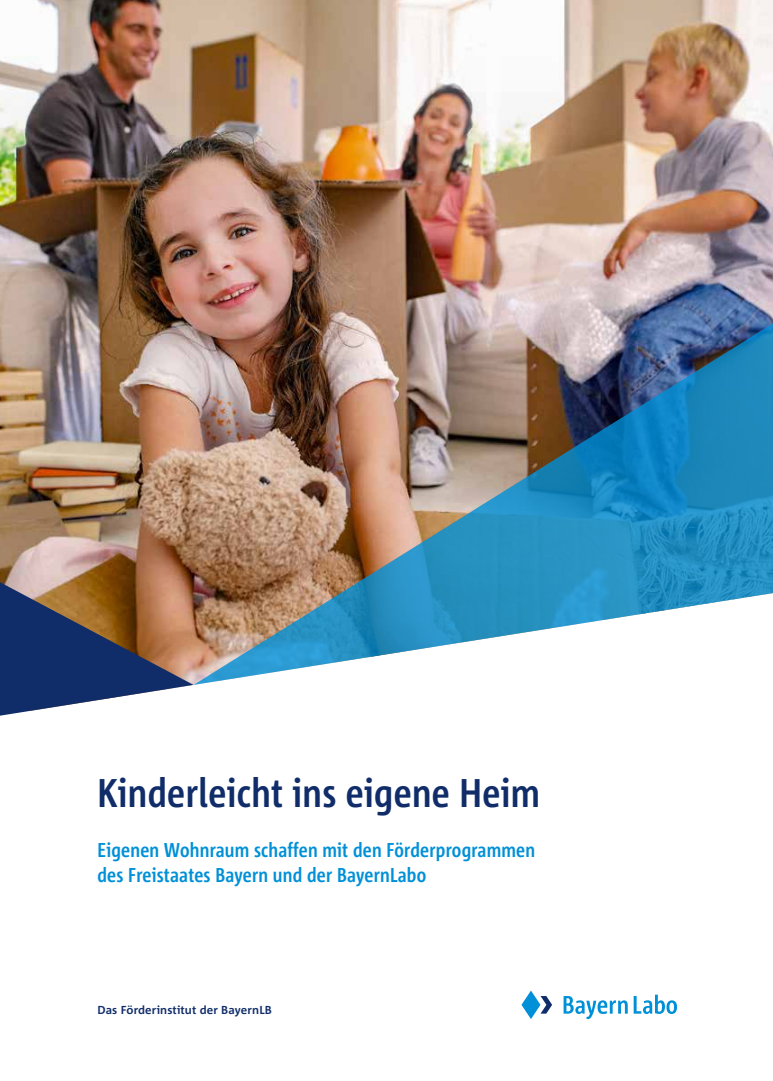
<style>
.page{position:relative;width:773px;height:1081px;background:#fff}
.page>*{position:absolute;margin:0;border:0;box-sizing:border-box;transform-origin:0 0}
.t1{font:700 40px "Corpid Cd";letter-spacing:.01em;color:#102d69}
.t2{font:700 20px/25px "Corpid Cd";letter-spacing:.01em;color:#0090d7}
.t3{font:700 11.5px "Corpid";letter-spacing:.01em;color:#102d69}
</style>
<div class="page">
<img style="left:0;top:0;width:772px;height:582px">
<img style="left:193px;top:316px;width:579px;height:369px">
<svg style="left:0;top:582px;width:193px;height:133px"></svg>
<svg style="left:633px;top:994px;width:44px;height:20px"></svg>
<svg style="left:563px;top:996px;width:64px;height:23px"></svg>
<svg style="left:521px;top:990px;width:31px;height:29px"></svg>
<h1 class="t1" style="left:97px;top:771px;width:444px">Kinderleicht ins eigene Heim</h1>
<p class="t2" style="left:97px;top:837px;width:439px">Eigenen Wohnraum schaffen mit den Förderprogrammen des Freistaates Bayern und der BayernLabo</p>
<p class="t3" style="left:97px;top:1003px;width:176px">Das Förderinstitut der BayernLB</p>
</div>
